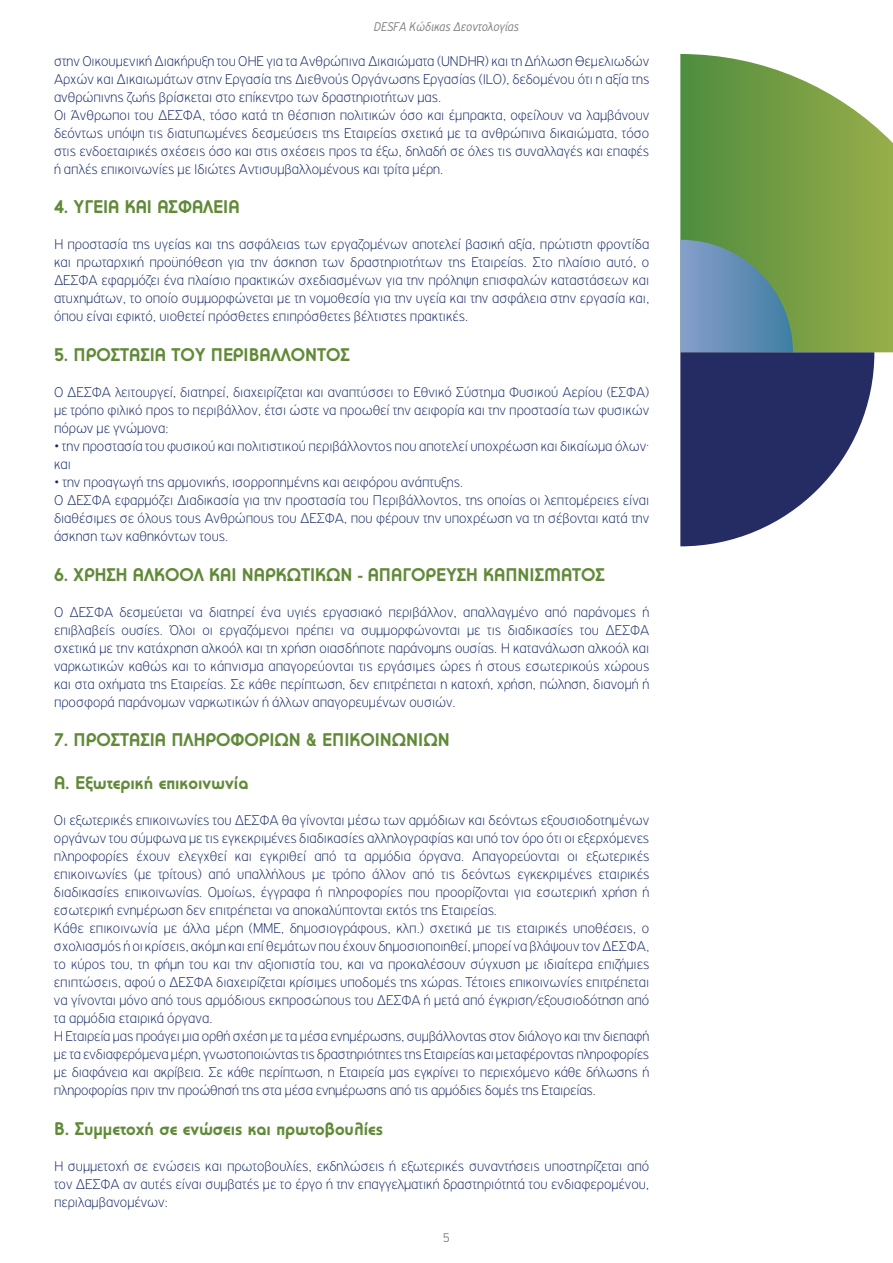
<style>
.page{position:relative;width:893px;height:1263px;background:#fff}
.page>*{position:absolute;margin:0;border:0;box-sizing:border-box;transform-origin:0 0}
.t1{font:700 18px "PF Universal";color:#618a38}
.t2{font:100 15px/18px "PF Highway Gothic";color:#142666}
.t3{font:italic 300 13.5px "PF Highway Gothic Cond";color:#808080}
.t4{font:300 13.5px "PF Highway Gothic Cond";color:#808080}
</style>
<div class="page">
<svg style="left:680px;top:54px;width:213px;height:298px;background:#86aa5e"></svg>
<svg style="left:680px;top:240px;width:194px;height:306px;background:#5f7080"></svg>
<p class="t3" style="left:374px;top:20px;width:147px">DESFA Κώδικας Δεοντολογίας</p>
<p class="t2" style="left:54px;top:52px;width:597px">στην Οικουμενική Διακήρυξη του ΟΗΕ για τα Ανθρώπινα Δικαιώματα (UNDHR) και τη Δήλωση Θεμελιωδών Αρχών και Δικαιωμάτων στην Εργασία της Διεθνούς Οργάνωσης Εργασίας (ILO), δεδομένου ότι η αξία της ανθρώπινης ζωής βρίσκεται στο επίκεντρο των δραστηριοτήτων μας.<br>Οι Άνθρωποι του ΔΕΣΦΑ, τόσο κατά τη θέσπιση πολιτικών όσο και έμπρακτα, οφείλουν να λαμβάνουν δεόντως υπόψη τις διατυπωμένες δεσμεύσεις της Εταιρείας σχετικά με τα ανθρώπινα δικαιώματα, τόσο στις ενδοεταιρικές σχέσεις όσο και στις σχέσεις προς τα έξω, δηλαδή σε όλες τις συναλλαγές και επαφές ή απλές επικοινωνίες με Ιδιώτες Αντισυμβαλλομένους και τρίτα μέρη.</p>
<p class="t1" style="left:54px;top:196px;width:187px">4. ΥΓΕΙΑ ΚΑΙ ΑΣΦΑΛΕΙΑ</p>
<p class="t2" style="left:54px;top:236px;width:597px;text-align:justify">Η προστασία της υγείας και της ασφάλειας των εργαζομένων αποτελεί βασική αξία, πρώτιστη φροντίδα και πρωταρχική προϋπόθεση για την άσκηση των δραστηριοτήτων της Εταιρείας. Στο πλαίσιο αυτό, ο ΔΕΣΦΑ εφαρμόζει ένα πλαίσιο πρακτικών σχεδιασμένων για την πρόληψη επισφαλών καταστάσεων και ατυχημάτων, το οποίο συμμορφώνεται με τη νομοθεσία για την υγεία και την ασφάλεια στην εργασία και, όπου είναι εφικτό, υιοθετεί πρόσθετες επιπρόσθετες βέλτιστες πρακτικές.</p>
<p class="t1" style="left:54px;top:344px;width:297px">5. ΠΡΟΣΤΑΣΙΑ ΤΟΥ ΠΕΡΙΒΑΛΛΟΝΤΟΣ</p>
<p class="t2" style="left:54px;top:383px;width:597px;text-align:justify">Ο ΔΕΣΦΑ λειτουργεί, διατηρεί, διαχειρίζεται και αναπτύσσει το Εθνικό Σύστημα Φυσικού Αερίου (ΕΣΦΑ) με τρόπο φιλικό προς το περιβάλλον, έτσι ώστε να προωθεί την αειφορία και την προστασία των φυσικών πόρων με γνώμονα:</p>
<p class="t2" style="left:54px;top:437px;width:597px">• την προστασία του φυσικού και πολιτιστικού περιβάλλοντος που αποτελεί υποχρέωση και δικαίωμα όλων· και</p>
<p class="t2" style="left:54px;top:473px;width:597px">• την προαγωγή της αρμονικής, ισορροπημένης και αειφόρου ανάπτυξης.<br>Ο ΔΕΣΦΑ εφαρμόζει Διαδικασία για την προστασία του Περιβάλλοντος, της οποίας οι λεπτομέρειες είναι διαθέσιμες σε όλους τους Ανθρώπους του ΔΕΣΦΑ, που φέρουν την υποχρέωση να τη σέβονται κατά την άσκηση των καθηκόντων τους.</p>
<p class="t1" style="left:54px;top:563px;width:552px">6. ΧΡΗΣΗ ΑΛΚΟΟΛ ΚΑΙ ΝΑΡΚΩΤΙΚΩΝ - ΑΠΑΓΟΡΕΥΣΗ ΚΑΠΝΙΣΜΑΤΟΣ</p>
<p class="t2" style="left:54px;top:603px;width:597px;text-align:justify">Ο ΔΕΣΦΑ δεσμεύεται να διατηρεί ένα υγιές εργασιακό περιβάλλον, απαλλαγμένο από παράνομες ή επιβλαβείς ουσίες. Όλοι οι εργαζόμενοι πρέπει να συμμορφώνονται με τις διαδικασίες του ΔΕΣΦΑ σχετικά με την κατάχρηση αλκοόλ και τη χρήση οιασδήποτε παράνομης ουσίας. Η κατανάλωση αλκοόλ και ναρκωτικών καθώς και το κάπνισμα απαγορεύονται τις εργάσιμες ώρες ή στους εσωτερικούς χώρους και στα οχήματα της Εταιρείας. Σε κάθε περίπτωση, δεν επιτρέπεται η κατοχή, χρήση, πώληση, διανομή ή προσφορά παράνομων ναρκωτικών ή άλλων απαγορευμένων ουσιών.</p>
<p class="t1" style="left:54px;top:729px;width:397px">7. ΠΡΟΣΤΑΣΙΑ ΠΛΗΡΟΦΟΡΙΩΝ &amp; ΕΠΙΚΟΙΝΩΝΙΩΝ</p>
<p class="t1" style="left:54px;top:772px;width:196px">Α. Εξωτερική επικοινωνία</p>
<p class="t2" style="left:54px;top:812px;width:597px">Οι εξωτερικές επικοινωνίες του ΔΕΣΦΑ θα γίνονται μέσω των αρμόδιων και δεόντως εξουσιοδοτημένων οργάνων του σύμφωνα με τις εγκεκριμένες διαδικασίες αλληλογραφίας και υπό τον όρο ότι οι εξερχόμενες πληροφορίες έχουν ελεγχθεί και εγκριθεί από τα αρμόδια όργανα. Απαγορεύονται οι εξωτερικές επικοινωνίες (με τρίτους) από υπαλλήλους με τρόπο άλλον από τις δεόντως εγκεκριμένες εταιρικές διαδικασίες επικοινωνίας. Ομοίως, έγγραφα ή πληροφορίες που προορίζονται για εσωτερική χρήση ή εσωτερική ενημέρωση δεν επιτρέπεται να αποκαλύπτονται εκτός της Εταιρείας.<br>Κάθε επικοινωνία με άλλα μέρη (ΜΜΕ, δημοσιογράφους, κλπ.) σχετικά με τις εταιρικές υποθέσεις, ο σχολιασμός ή οι κρίσεις, ακόμη και επί θεμάτων που έχουν δημοσιοποιηθεί, μπορεί να βλάψουν τον ΔΕΣΦΑ, το κύρος του, τη φήμη του και την αξιοπιστία του, και να προκαλέσουν σύγχυση με ιδιαίτερα επιζήμιες επιπτώσεις, αφού ο ΔΕΣΦΑ διαχειρίζεται κρίσιμες υποδομές της χώρας. Τέτοιες επικοινωνίες επιτρέπεται να γίνονται μόνο από τους αρμόδιους εκπροσώπους του ΔΕΣΦΑ ή μετά από έγκριση/εξουσιοδότηση από τα αρμόδια εταιρικά όργανα.<br>Η Εταιρεία μας προάγει μια ορθή σχέση με τα μέσα ενημέρωσης, συμβάλλοντας στον διάλογο και την διεπαφή με τα ενδιαφερόμενα μέρη, γνωστοποιώντας τις δραστηριότητες της Εταιρείας και μεταφέροντας πληροφορίες με διαφάνεια και ακρίβεια. Σε κάθε περίπτωση, η Εταιρεία μας εγκρίνει το περιεχόμενο κάθε δήλωσης ή πληροφορίας πριν την προώθησή της στα μέσα ενημέρωσης από τις αρμόδιες δομές της Εταιρείας.</p>
<p class="t1" style="left:54px;top:1118px;width:330px">Β. Συμμετοχή σε ενώσεις και πρωτοβουλίες</p>
<p class="t2" style="left:54px;top:1157px;width:597px;text-align:justify">Η συμμετοχή σε ενώσεις και πρωτοβουλίες, εκδηλώσεις ή εξωτερικές συναντήσεις υποστηρίζεται από τον ΔΕΣΦΑ αν αυτές είναι συμβατές με το έργο ή την επαγγελματική δραστηριότητά του ενδιαφερομένου, περιλαμβανομένων:</p>
<p class="t4" style="left:443px;top:1231px;width:9px">5</p>
</div>
